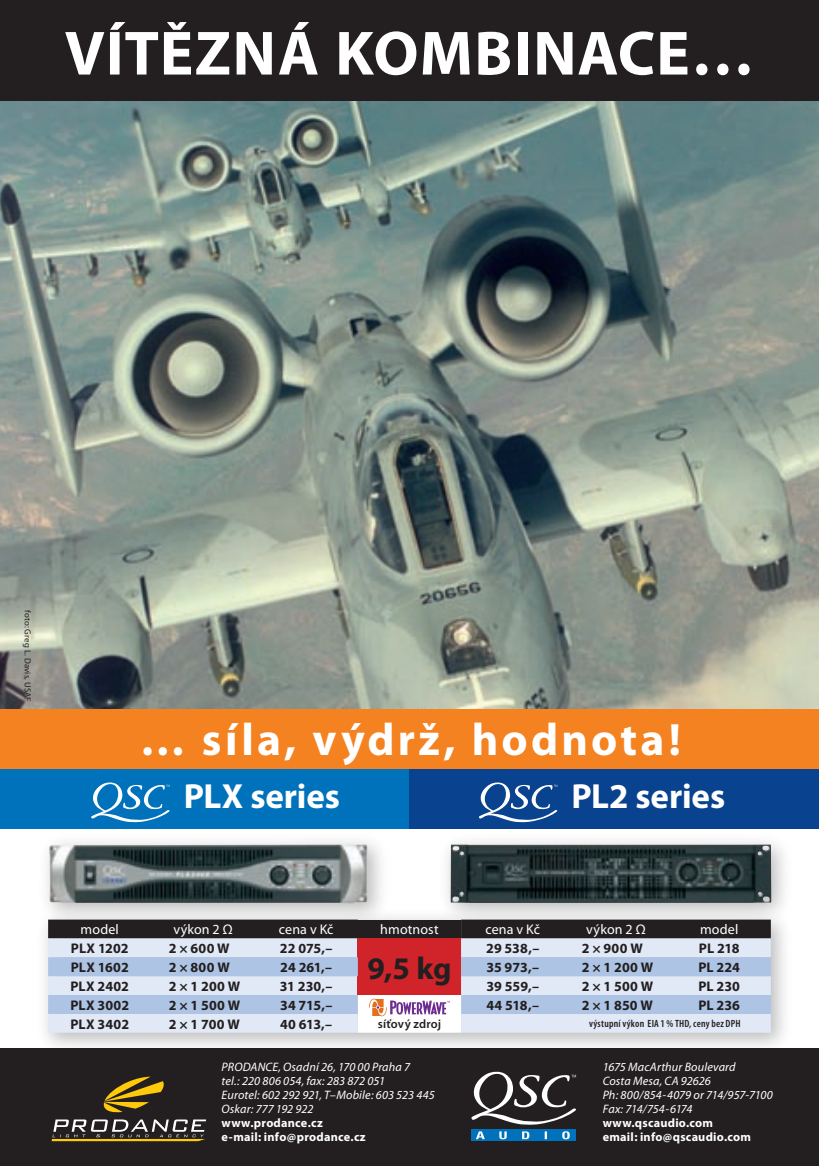
<style>
.page{position:relative;width:819px;height:1166px;background:#fff}
.page>*{position:absolute;margin:0;border:0;box-sizing:border-box;transform-origin:0 0}
.t1{font:700 63px "Myriad Pro";letter-spacing:.015em;color:#fff}
.t2{font:700 45.5px "Myriad Pro";letter-spacing:.07em;color:#fff}
.t3{font:700 35px "Myriad Pro";letter-spacing:-.005em;color:#fff}
.t4{font:700 31.5px "Myriad Pro";color:#231f20}
.t5{font:700 14px "Myriad Pro";letter-spacing:.005em;color:#231f20}
.t6{font:14px "Myriad Pro";letter-spacing:.01em;color:#fff}
.t7{font:italic 12.25px/14px "Myriad Pro";letter-spacing:.005em;color:#fff}
.t8{font:700 12.25px/14px "Myriad Pro";letter-spacing:.02em;color:#fff}
.t9{font:600 12.25px "Myriad Pro";letter-spacing:.015em;color:#231f20}
.t10{font:600 condensed 10.5px "Myriad Pro";letter-spacing:.02em;color:#231f20}
.t11{font:8.75px "Myriad Pro";letter-spacing:.015em;color:#231f20}
</style>
<div class="page">
<img style="left:0;top:100px;width:819px;height:609px">
<div style="left:0;top:0;width:819px;height:100px;background:#231f20"></div>
<div style="left:0;top:1048px;width:819px;height:118px;background:#231f20"></div>
<svg style="left:104px;top:1076px;width:60px;height:37px"></svg>
<svg style="left:52px;top:1119px;width:154px;height:22px"></svg>
<div style="left:0;top:709px;width:819px;height:60px;background:#f58220"></div>
<svg style="left:471px;top:1071px;width:106px;height:54px"></svg>
<div style="left:471px;top:1129px;width:105px;height:12px;background:#0072bc"></div>
<svg style="left:476px;top:1131px;width:93px;height:8px"></svg>
<div style="left:34px;top:828px;width:357px;height:100px;background:#231f20;opacity:.3"></div>
<img style="left:49px;top:844px;width:318px;height:59px">
<div style="left:0;top:769px;width:409px;height:59px;background:#0072bc"></div>
<svg style="left:91px;top:782px;width:79px;height:40px"></svg>
<div style="left:409px;top:769px;width:410px;height:59px;background:#09428e"></div>
<svg style="left:479px;top:782px;width:79px;height:40px"></svg>
<div style="left:436px;top:830px;width:360px;height:98px;background:#231f20;opacity:.3"></div>
<img style="left:450px;top:844px;width:321px;height:59px">
<div style="left:32px;top:908px;width:764px;height:150px;background:#231f20;opacity:.3"></div>
<div style="left:48px;top:919px;width:722px;height:19px;background:#231f20"></div>
<div style="left:358px;top:919px;width:103px;height:19px;background:#231f20"></div>
<div style="left:48px;top:938px;width:722px;height:95px;background:#e1e9f6"></div>
<div style="left:358px;top:938px;width:103px;height:57px;background:#d1232a"></div>
<svg style="left:48px;top:957px;width:722px;height:57px;background:#c0bed6"></svg>
<svg style="left:358px;top:995px;width:103px;height:38px"></svg>
<h1 class="t1" style="left:65px;top:18px;width:691px">VÍTĚZNÁ KOMBINACE…</h1>
<p class="t11" style="left:33px;top:610px;width:93px;rotate:90deg">foto: Greg L. Davis, USAF</p>
<h2 class="t2" style="left:140px;top:714px;width:542px">… síla, výdrž, hodnota!</h2>
<h3 class="t3" style="left:184px;top:777px;width:158px">PLX series</h3>
<h3 class="t3" style="left:571px;top:777px;width:155px">PL2 series</h3>
<p class="t6" style="left:81px;top:922px;width:40px">model</p>
<p class="t6" style="left:173px;top:922px;width:61px">výkon 2 Ω</p>
<p class="t6" style="left:279px;top:922px;width:56px">cena v Kč</p>
<p class="t6" style="left:380px;top:922px;width:60px">hmotnost</p>
<p class="t6" style="left:485px;top:922px;width:56px">cena v Kč</p>
<p class="t6" style="left:586px;top:922px;width:61px">výkon 2 Ω</p>
<p class="t6" style="left:700px;top:922px;width:40px">model</p>
<p class="t5" style="left:71px;top:940px;width:59px">PLX 1202</p>
<p class="t5" style="left:169px;top:940px;width:62px">2 × 600 W</p>
<p class="t5" style="left:280px;top:940px;width:54px">22 075,–</p>
<h3 class="t4" style="left:367px;top:950px;width:85px">9,5 kg</h3>
<p class="t5" style="left:486px;top:940px;width:55px">29 538,–</p>
<p class="t5" style="left:581px;top:940px;width:63px">2 × 900 W</p>
<p class="t5" style="left:698px;top:940px;width:42px">PL 218</p>
<p class="t5" style="left:71px;top:959px;width:60px">PLX 1602</p>
<p class="t5" style="left:169px;top:959px;width:62px">2 × 800 W</p>
<p class="t5" style="left:280px;top:959px;width:53px">24 261,–</p>
<p class="t5" style="left:486px;top:959px;width:54px">35 973,–</p>
<p class="t5" style="left:581px;top:959px;width:73px">2 × 1 200 W</p>
<p class="t5" style="left:698px;top:959px;width:43px">PL 224</p>
<p class="t5" style="left:70px;top:978px;width:60px">PLX 2402</p>
<p class="t5" style="left:169px;top:978px;width:73px">2 × 1 200 W</p>
<p class="t5" style="left:280px;top:978px;width:54px">31 230,–</p>
<p class="t5" style="left:486px;top:978px;width:54px">39 559,–</p>
<p class="t5" style="left:581px;top:978px;width:73px">2 × 1 500 W</p>
<p class="t5" style="left:698px;top:978px;width:43px">PL 230</p>
<p class="t5" style="left:70px;top:997px;width:60px">PLX 3002</p>
<p class="t5" style="left:169px;top:997px;width:73px">2 × 1 500 W</p>
<p class="t5" style="left:280px;top:997px;width:54px">34 715,–</p>
<p class="t5" style="left:486px;top:997px;width:54px">44 518,–</p>
<p class="t5" style="left:581px;top:997px;width:73px">2 × 1 850 W</p>
<p class="t5" style="left:698px;top:997px;width:43px">PL 236</p>
<p class="t5" style="left:70px;top:1016px;width:60px">PLX 3402</p>
<p class="t5" style="left:169px;top:1016px;width:73px">2 × 1 700 W</p>
<p class="t5" style="left:280px;top:1016px;width:54px">40 613,–</p>
<p class="t9" style="left:377px;top:1017px;width:65px">síťový zdroj</p>
<p class="t10" style="left:589px;top:1018px;width:153px">výstupní výkon EIA 1 % THD, ceny bez DPH</p>
<p class="t7" style="left:221px;top:1060px;width:215px">PRODANCE, Osadní 26, 170 00 Praha 7<br>tel.: 220 806 054, fax: 283 872 051<br>Eurotel: 602 292 921, T–Mobile: 603 523 445<br>Oskar: 777 192 922</p>
<p class="t8" style="left:221px;top:1116px;width:145px">www.prodance.cz<br>e-mail: info@prodance.cz</p>
<p class="t7" style="left:602px;top:1060px;width:172px">1675 MacArthur Boulevard<br>Costa Mesa, CA 92626<br>Ph: 800/854-4079 or 714/957-7100<br>Fax: 714/754-6174</p>
<p class="t8" style="left:602px;top:1116px;width:150px">www.qscaudio.com<br>email: info@qscaudio.com</p>
</div>
